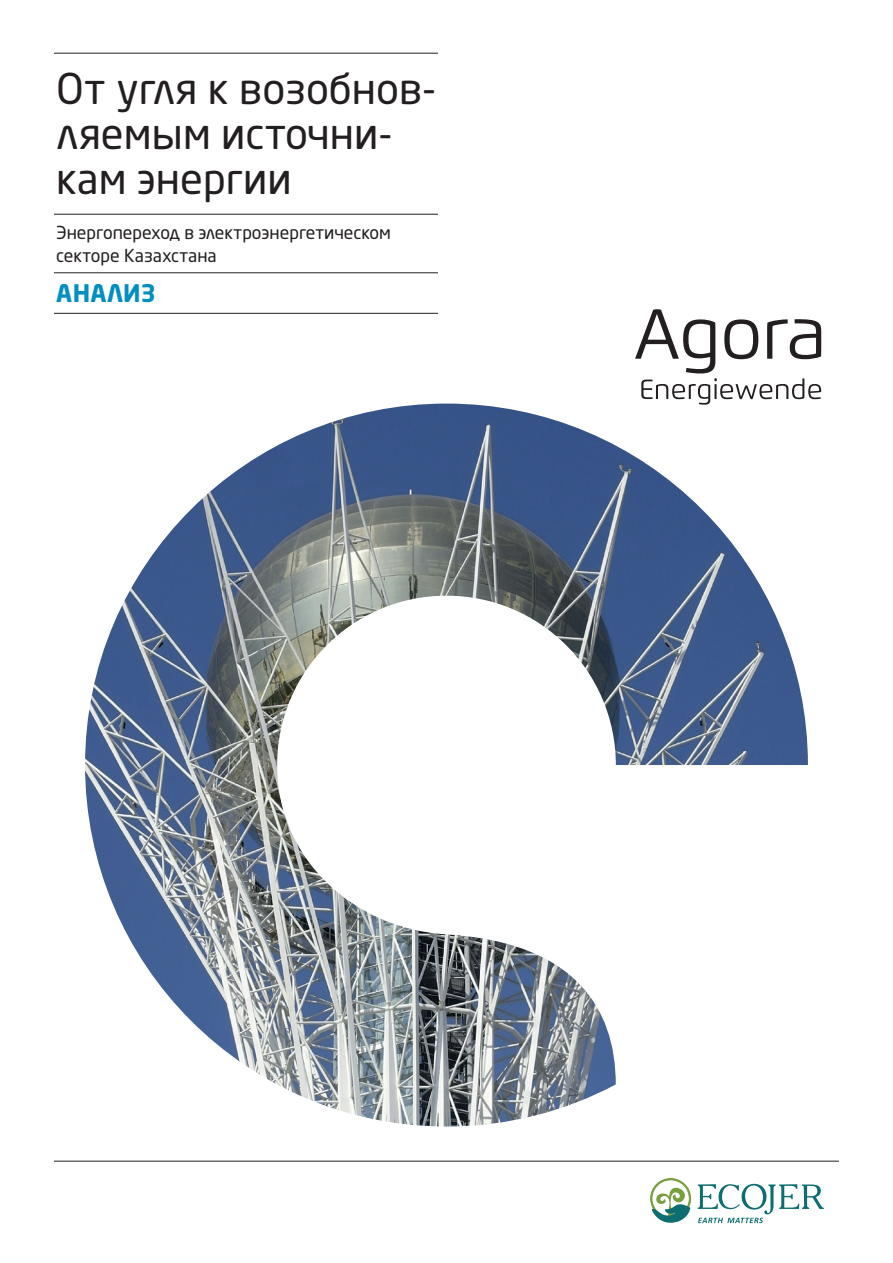
<style>
.page{position:relative;width:893px;height:1263px;background:#fff}
.page>*{position:absolute;margin:0;border:0;box-sizing:border-box;transform-origin:0 0}
.Cover_Head_1{font:42px/45px "Neo Sans Pro Cyr";color:#231f20}
.Cover_Publication_ty{font:700 24px "Neo Sans Pro Cyr";letter-spacing:.02em;color:#008fc0}
.Cover_Subline{font:17.7px/22.5px "Neo Sans Pro Cyr";color:#231f20}
</style>
<div class="page">
<hr style="left:54px;top:1161px;width:785px;height:1px;background:#231f20">
<svg style="left:635px;top:309px;width:186px;height:95px"></svg>
<svg style="left:650px;top:1178px;width:42px;height:45px"></svg>
<svg style="left:698px;top:1184px;width:126px;height:39px"></svg>
<img style="left:85px;top:404px;width:723px;height:722px">
<hr style="left:54px;top:53px;width:384px;height:1px;background:#231f20">
<hr style="left:54px;top:214px;width:384px;height:1px;background:#231f20">
<hr style="left:54px;top:273px;width:384px;height:1px;background:#231f20">
<hr style="left:54px;top:313px;width:384px;height:1px;background:#231f20">
<p class="Cover_Head_1" style="left:56px;top:66px;width:382px">От угля к возобнов&shy;ляемым источни&shy;кам энергии</p>
<p class="Cover_Subline" style="left:56px;top:221px;width:336px">Энергопереход в электроэнергетическом секторе Казахстана</p>
<p class="Cover_Publication_ty" style="left:56px;top:278px;width:101px">АНАЛИЗ</p>
</div>
